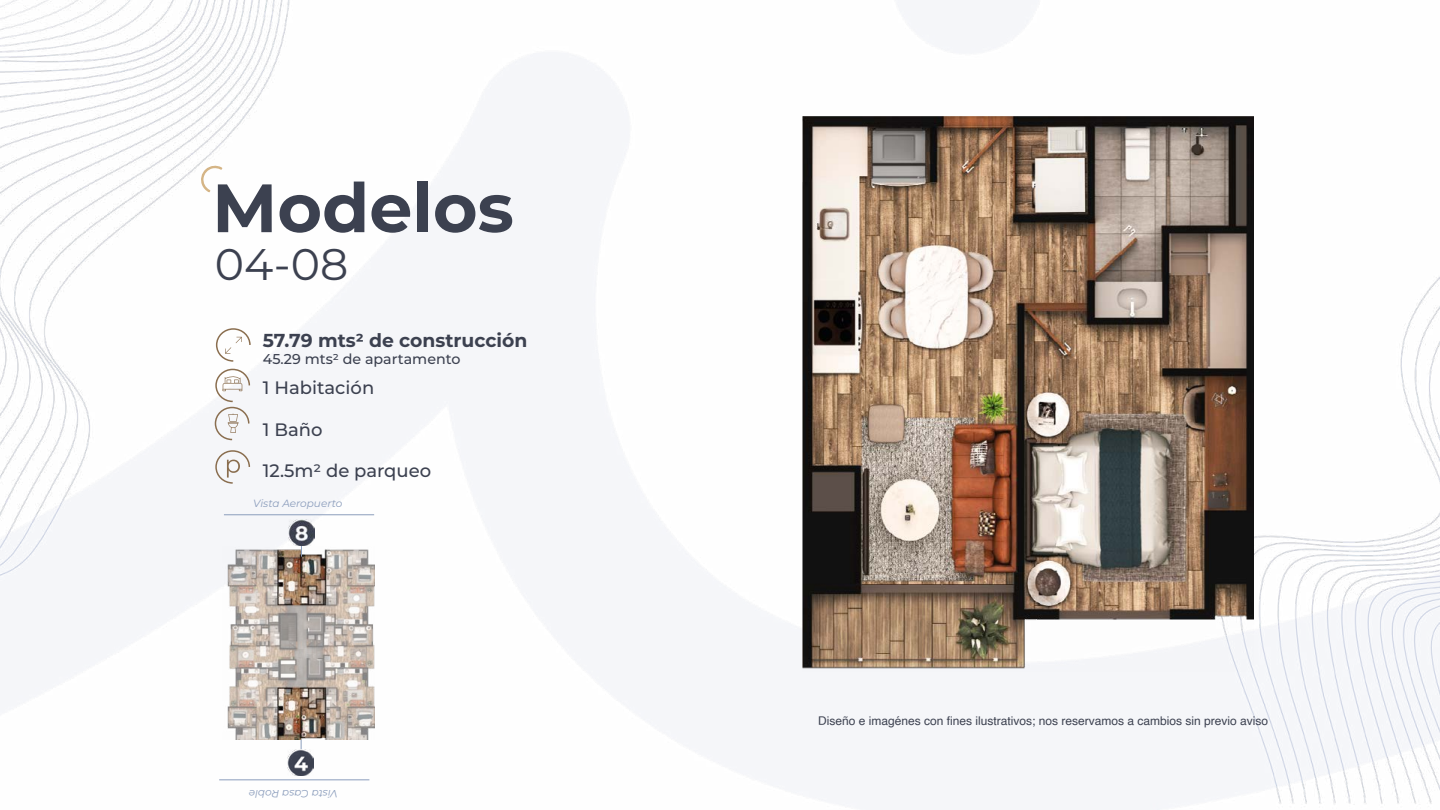
<style>
.page{position:relative;width:1440px;height:810px;background:#fff}
.page>*{position:absolute;margin:0;border:0;box-sizing:border-box;transform-origin:0 0}
.t1{font:700 68.25px "Montserrat";color:#3c4150}
.t2{font:44.25px "Montserrat";color:#3c4150}
.t3{font:700 18.75px "Montserrat";color:#3c4150}
.t4{font:500 18px "Montserrat";color:#3c4150}
.t5{font:500 14.25px "Montserrat";color:#3c4150}
.t6{font:12px "Helvetica";color:#3c4150}
.t7{font:italic 10.5px "Montserrat";color:#8b9dbc}
</style>
<div class="page">
<img style="left:0;top:0;width:1440px;height:810px">
<svg style="left:200px;top:163px;width:23px;height:31px"></svg>
<svg style="left:214px;top:327px;width:37px;height:157px"></svg>
<img style="left:803px;top:116px;width:450px;height:556px">
<hr style="left:224px;top:514px;width:150px;height:1px;background:#8b9dbc">
<hr style="left:219px;top:779px;width:150px;height:1px;background:#8b9dbc">
<img style="left:223px;top:547px;width:151px;height:193px">
<svg style="left:301px;top:545px;width:1px;height:12px"></svg>
<img style="left:288px;top:750px;width:26px;height:25px">
<img style="left:289px;top:520px;width:25px;height:25px">
<h1 class="t1" style="left:212px;top:159px;width:303px">Modelos</h1>
<h2 class="t2" style="left:215px;top:234px;width:135px">04-08</h2>
<h3 class="t3" style="left:263px;top:327px;width:266px">57.79 mts2 de construcción</h3>
<p class="t5" style="left:263px;top:349px;width:199px">45.29 mts2 de apartamento</p>
<h3 class="t4" style="left:263px;top:375px;width:113px">1 Habitación</h3>
<h3 class="t4" style="left:263px;top:417px;width:61px">1 Baño</h3>
<h3 class="t4" style="left:263px;top:458px;width:170px">12.5m2 de parqueo</h3>
<p class="t7" style="left:253px;top:496px;width:91px">Vista Aeropuerto</p>
<p class="t7" style="left:338px;top:801px;width:90px;rotate:-180deg">Vista Casa Roble</p>
<p class="t6" style="left:818px;top:712px;width:452px">Diseño e imagénes con fines ilustrativos; nos reservamos a cambios sin previo aviso</p>
</div>
